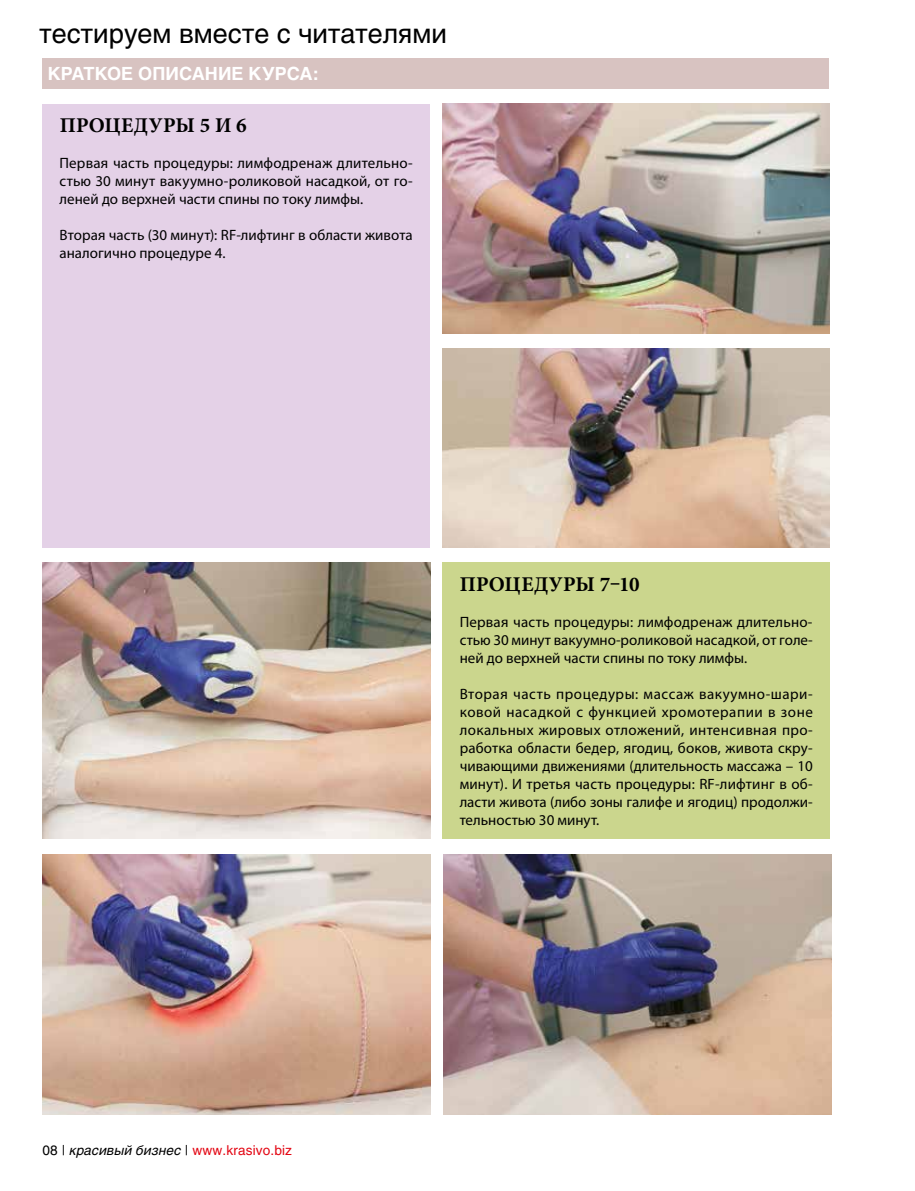
<style>
.page{position:relative;width:915px;height:1191px;background:#fff}
.page>*{position:absolute;margin:0;border:0;box-sizing:border-box;transform-origin:0 0}
.t1{font:27px "Helios";color:#000}
.t2{font:700 21px "Minion Pro";letter-spacing:.015em;color:#000}
.t3{font:700 18px "Helios";color:#fff}
.t4{font:15px/18px "Myriad Pro";color:#000;text-align:justify}
.t5{font:13.5px "Helios";letter-spacing:.01em;color:#e30613}
.s1{color:#000}
.s2{font-style:italic;color:#000}
</style>
<div class="page">
<div style="left:442px;top:562px;width:387px;height:276px;background:#cbd68d"></div>
<img style="left:43px;top:563px;width:387px;height:275px">
<img style="left:443px;top:854px;width:388px;height:260px">
<img style="left:43px;top:854px;width:387px;height:260px">
<div style="left:42px;top:58px;width:786px;height:30px;background:#d8c3c1"></div>
<img style="left:442px;top:349px;width:387px;height:198px">
<img style="left:442px;top:104px;width:387px;height:229px">
<div style="left:43px;top:104px;width:386px;height:443px;background:#e4d1e7"></div>
<h1 class="t1" style="left:40px;top:17px;width:408px">тестируем вместе с читателями</h1>
<p class="t3" style="left:48px;top:63px;width:272px">КРАТКОЕ ОПИСАНИЕ КУРСА:</p>
<h2 class="t2" style="left:60px;top:110px;width:188px">ПРОЦЕДУРЫ 5 И 6</h2>
<p class="t4" style="left:60px;top:154px;width:354px">Первая часть процедуры: лимфодренаж длительно&shy;стью 30 минут вакуумно-роликовой насадкой, от го&shy;леней до верхней части спины по току лимфы.</p>
<p class="t4" style="left:60px;top:226px;width:354px">Вторая часть (30 минут): RF-лифтинг в области живота аналогично процедуре 4.</p>
<h2 class="t2" style="left:459px;top:569px;width:181px">ПРОЦЕДУРЫ 7–10</h2>
<p class="t4" style="left:459px;top:612px;width:354px">Первая часть процедуры: лимфодренаж длительно&shy;стью 30 минут вакуумно-роликовой насадкой, от голе&shy;ней до верхней части спины по току лимфы.</p>
<p class="t4" style="left:459px;top:684px;width:354px">Вторая часть процедуры: массаж вакуумно-шари&shy;ковой насадкой с функцией хромотерапии в зоне локальных жировых отложений, интенсивная про&shy;работка области бедер, ягодиц, боков, живота скру&shy;чивающими движениями (длительность массажа – 10 минут). И третья часть процедуры: RF-лифтинг в об&shy;ласти живота (либо зоны галифе и ягодиц) продолжи&shy;тельностью 30 минут.</p>
<p class="t5" style="left:43px;top:1142px;width:251px"><span class="s1">08 |</span> <span class="s2">красивый бизнес</span> <span class="s1">|</span> www.krasivo.biz</p>
</div>
